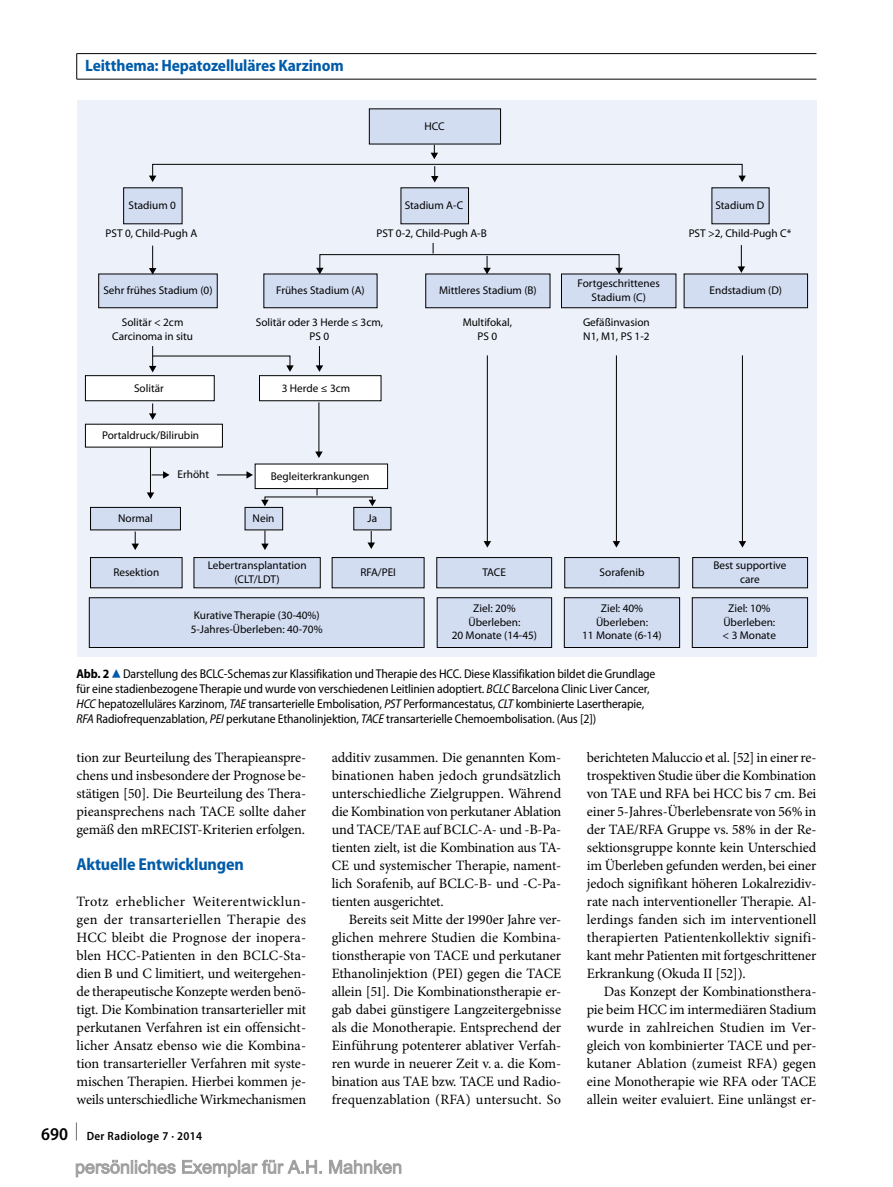
<style>
.page{position:relative;width:893px;height:1187px;background:#fff}
.page>*{position:absolute;margin:0;border:0;box-sizing:border-box;transform-origin:0 0}
.t1{font:700 semi-condensed 17.25px "Myriad Pro";letter-spacing:-.01em;color:#005ba9}
.t2{font:700 semi-condensed 16.5px "Myriad Pro";letter-spacing:-.005em;color:#005ba9}
.t3{font:14.25px/18px "Minion Pro";letter-spacing:-.01em;color:#000;text-align:justify}
.t4{font:semi-condensed 12.75px/15px "Myriad Pro";letter-spacing:-.01em;color:#000}
.t5{font:600 semi-condensed 12px "Myriad Pro";letter-spacing:.03em;color:#000}
.t6{font:11.25px/13.5px "Myriad Pro";color:#000;text-align:center}
.s1{font-weight:700}
.s2{font-family:"S Buttons";font-stretch:normal;font-size:14.25px;color:#005ba9}
.s3{font-style:italic}
.s4{font-size:18px}
</style>
<div class="page">
<div style="left:77px;top:100px;width:739px;height:556px;background:#edf1fa"></div>
<div style="left:369px;top:108px;width:132px;height:36px;background:#d3ddf2"></div>
<div style="left:711px;top:187px;width:58px;height:37px;background:#d3ddf2"></div>
<div style="left:684px;top:273px;width:124px;height:35px;background:#d3ddf2"></div>
<div style="left:98px;top:273px;width:120px;height:35px;background:#d3ddf2"></div>
<div style="left:123px;top:187px;width:59px;height:37px;background:#d3ddf2;border:1px solid #000"></div>
<div style="left:90px;top:507px;width:91px;height:23px;background:#d3ddf2;border:1px solid #000"></div>
<div style="left:245px;top:507px;width:38px;height:23px;background:#d3ddf2;border:1px solid #000"></div>
<div style="left:353px;top:507px;width:38px;height:23px;background:#d3ddf2;border:1px solid #000"></div>
<div style="left:692px;top:557px;width:116px;height:31px;background:#d3ddf2;border:1px solid #000"></div>
<div style="left:564px;top:557px;width:116px;height:31px;background:#d3ddf2;border:1px solid #000"></div>
<div style="left:436px;top:557px;width:116px;height:31px;background:#d3ddf2;border:1px solid #000"></div>
<div style="left:332px;top:557px;width:92px;height:31px;background:#d3ddf2;border:1px solid #000"></div>
<div style="left:194px;top:557px;width:127px;height:31px;background:#d3ddf2;border:1px solid #000"></div>
<div style="left:90px;top:557px;width:92px;height:31px;background:#d3ddf2;border:1px solid #000"></div>
<div style="left:89px;top:597px;width:335px;height:50px;background:#d3ddf2"></div>
<div style="left:437px;top:597px;width:115px;height:50px;background:#d3ddf2"></div>
<div style="left:564px;top:597px;width:116px;height:50px;background:#d3ddf2;border:1px solid #000"></div>
<div style="left:692px;top:597px;width:116px;height:50px;background:#d3ddf2;border:1px solid #000"></div>
<div style="left:85px;top:375px;width:130px;height:26px;background:#fff;border:1px solid #000"></div>
<div style="left:85px;top:424px;width:138px;height:23px;background:#fff"></div>
<svg style="left:152px;top:164px;width:591px;height:325px"></svg>
<svg style="left:149px;top:176px;width:7px;height:6px"></svg>
<svg style="left:738px;top:176px;width:8px;height:6px"></svg>
<svg style="left:431px;top:145px;width:7px;height:14px"></svg>
<svg style="left:431px;top:166px;width:7px;height:16px"></svg>
<div style="left:319px;top:254px;width:300px;height:15px;border:1px solid #000"></div>
<svg style="left:316px;top:268px;width:8px;height:6px"></svg>
<svg style="left:615px;top:268px;width:8px;height:6px"></svg>
<svg style="left:483px;top:256px;width:8px;height:18px"></svg>
<svg style="left:149px;top:245px;width:7px;height:29px"></svg>
<svg style="left:149px;top:346px;width:145px;height:26px"></svg>
<svg style="left:316px;top:346px;width:7px;height:26px"></svg>
<hr style="left:319px;top:402px;width:1px;height:50px;background:#000">
<svg style="left:315px;top:451px;width:8px;height:7px"></svg>
<svg style="left:149px;top:403px;width:7px;height:17px"></svg>
<hr style="left:150px;top:447px;width:1px;height:46px;background:#000">
<svg style="left:147px;top:492px;width:7px;height:7px"></svg>
<svg style="left:152px;top:471px;width:18px;height:7px"></svg>
<hr style="left:217px;top:474px;width:31px;height:1px;background:#000">
<svg style="left:246px;top:471px;width:7px;height:7px"></svg>
<svg style="left:261px;top:499px;width:8px;height:7px"></svg>
<svg style="left:369px;top:499px;width:7px;height:7px"></svg>
<svg style="left:131px;top:531px;width:8px;height:19px"></svg>
<svg style="left:261px;top:530px;width:8px;height:20px"></svg>
<svg style="left:367px;top:531px;width:8px;height:18px"></svg>
<hr style="left:487px;top:355px;width:1px;height:187px;background:#000">
<svg style="left:484px;top:541px;width:7px;height:6px"></svg>
<hr style="left:616px;top:355px;width:1px;height:187px;background:#000">
<svg style="left:613px;top:541px;width:7px;height:6px"></svg>
<hr style="left:742px;top:355px;width:1px;height:187px;background:#000">
<svg style="left:739px;top:541px;width:7px;height:6px"></svg>
<svg style="left:738px;top:245px;width:7px;height:28px"></svg>
<hr style="left:77px;top:53px;width:739px;height:1px;background:#000">
<svg style="left:76px;top:54px;width:1px;height:25px"></svg>
<hr style="left:77px;top:79px;width:739px;height:1px;background:#000">
<svg style="left:75px;top:1159px;width:327px;height:18px"></svg>
<p class="t2" style="left:85px;top:57px;width:260px">Leitthema: Hepatozelluläres Karzinom</p>
<p class="t6" style="left:425px;top:119px;width:22px">HCC</p>
<p class="t6" style="left:129px;top:198px;width:49px">Stadium 0</p>
<p class="t6" style="left:106px;top:226px;width:93px">PST 0, Child-Pugh A</p>
<p class="t6" style="left:376px;top:226px;width:112px">PST 0-2, Child-Pugh A-B</p>
<p class="t6" style="left:689px;top:226px;width:104px">PST &gt;2, Child-Pugh C*</p>
<p class="t6" style="left:405px;top:198px;width:60px">Stadium A-C</p>
<p class="t6" style="left:715px;top:198px;width:51px">Stadium D</p>
<p class="t6" style="left:276px;top:283px;width:90px">Frühes Stadium (A)</p>
<p class="t6" style="left:578px;top:276px;width:84px">Fortgeschrittenes<br>Stadium (C)</p>
<p class="t6" style="left:103px;top:283px;width:111px">Sehr frühes Stadium (0)</p>
<p class="t6" style="left:710px;top:283px;width:74px">Endstadium (D)</p>
<p class="t6" style="left:439px;top:283px;width:99px">Mittleres Stadium (B)</p>
<p class="t6" style="left:463px;top:315px;width:51px">Multifokal,<br>PS 0</p>
<p class="t6" style="left:112px;top:315px;width:82px">Solitär &lt; 2cm<br>Carcinoma in situ</p>
<p class="t6" style="left:256px;top:315px;width:129px">Solitär oder 3 Herde ≤ 3cm,<br>PS 0</p>
<p class="t6" style="left:583px;top:315px;width:68px;text-align:left">Gefäßinvasion<br>N1, M1, PS 1-2</p>
<p class="t6" style="left:134px;top:381px;width:31px">Solitär</p>
<p class="t6" style="left:282px;top:381px;width:70px">3 Herde ≤ 3cm</p>
<p class="t6" style="left:102px;top:428px;width:99px">Portaldruck/Bilirubin</p>
<p class="t6" style="left:118px;top:511px;width:36px">Normal</p>
<p class="t6" style="left:178px;top:467px;width:33px">Erhöht</p>
<p class="t6" style="left:271px;top:469px;width:100px">Begleiterkrankungen</p>
<p class="t6" style="left:253px;top:511px;width:23px">Nein</p>
<p class="t6" style="left:367px;top:511px;width:11px">Ja</p>
<p class="t6" style="left:113px;top:565px;width:47px">Resektion</p>
<p class="t6" style="left:208px;top:558px;width:100px">Lebertransplantation (CLT/LDT)</p>
<p class="t6" style="left:360px;top:565px;width:37px">RFA/PEI</p>
<p class="t6" style="left:600px;top:565px;width:46px">Sorafenib</p>
<p class="t6" style="left:713px;top:558px;width:75px">Best supportive care</p>
<p class="t6" style="left:482px;top:565px;width:25px">TACE</p>
<p class="t6" style="left:191px;top:608px;width:133px;text-align:left">Kurative Therapie (30-40%)<br>5-Jahres-Überleben: 40-70%</p>
<p class="t6" style="left:452px;top:601px;width:87px">Ziel: 20%<br>Überleben:<br>20 Monate (14-45)</p>
<p class="t6" style="left:582px;top:601px;width:81px">Ziel: 40%<br>Überleben:<br>11 Monate (6-14)</p>
<p class="t6" style="left:723px;top:601px;width:55px">Ziel: 10%<br>Überleben: &lt; 3 Monate</p>
<p class="t4" style="left:77px;top:666px;width:580px"><span class="s1">Abb. 2</span><span class="s2">8</span>Darstellung des BCLC-Schemas zur Klassifikation und Therapie des HCC. Diese Klassifikation bildet die Grundlage für eine stadienbezogene Therapie und wurde von verschiedenen Leitlinien adoptiert. <span class="s3">BCLC</span> Barcelona Clinic Liver Cancer, <span class="s3">HCC</span> hepatozelluläres Karzinom, <span class="s3">TAE</span> transarterielle Embolisation, <span class="s3">PST</span> Performancestatus, <span class="s3">CLT</span> kombinierte Lasertherapie, <span class="s3">RFA</span> Radiofrequenzablation, <span class="s3">PEI</span> perkutane Ethanolinjektion, <span class="s3">TACE</span> transarterielle Chemoembolisation. (Aus [2])</p>
<p class="t3" style="left:77px;top:748px;width:231px">tion zur Beurteilung des Therapieanspre&shy;chens und insbesondere der Prognose be&shy;stätigen [50]. Die Beurteilung des Thera&shy;pieansprechens nach TACE sollte daher gemäß den mRECIST-Kriterien erfolgen.</p>
<p class="t1" style="left:77px;top:854px;width:169px">Aktuelle Entwicklungen</p>
<p class="t3" style="left:77px;top:892px;width:231px">Trotz erheblicher Weiterentwicklun&shy;gen der transarteriellen Therapie des HCC bleibt die Prognose der inopera&shy;blen HCC-Patienten in den BCLC-Sta&shy;dien B und C limitiert, und weitergehen&shy;de therapeutische Konzepte werden benö&shy;tigt. Die Kombination transarterieller mit perkutanen Verfahren ist ein offensicht&shy;licher Ansatz ebenso wie die Kombina&shy;tion transarterieller Verfahren mit syste&shy;mischen Therapien. Hierbei kommen je&shy;weils unterschiedliche Wirkmechanismen</p>
<p class="t5" style="left:41px;top:1129px;width:162px"><span class="s4">690 </span><sup>|</sup> Der Radiologe 7 · 2014</p>
<p class="t3" style="left:332px;top:748px;width:231px">additiv zusammen. Die genannten Kom&shy;binationen haben jedoch grundsätzlich unterschiedliche Zielgruppen. Während die Kombination von perkutaner Ablation und TACE/TAE auf BCLC-A- und -B-Pa&shy;tienten zielt, ist die Kombination aus TA-CE und systemischer Therapie, nament&shy;lich Sorafenib, auf BCLC-B- und -C-Pa&shy;tienten ausgerichtet.</p>
<p class="t3" style="left:332px;top:910px;width:231px;text-indent:17px">Bereits seit Mitte der 1990er Jahre ver&shy;glichen mehrere Studien die Kombina&shy;tionstherapie von TACE und perkutaner Ethanolinjektion (PEI) gegen die TACE allein [51]. Die Kombinationstherapie er&shy;gab dabei günstigere Langzeitergebnisse als die Monotherapie. Entsprechend der Einführung potenterer ablativer Verfah&shy;ren wurde in neuerer Zeit v. a. die Kom&shy;bination aus TAE bzw. TACE und Radio&shy;frequenzablation (RFA) untersucht. So</p>
<p class="t3" style="left:587px;top:748px;width:231px">berichteten Maluccio et al. [52] in einer re&shy;trospektiven Studie über die Kombination von TAE und RFA bei HCC bis 7 cm. Bei einer 5-Jahres-Überlebensrate von 56% in der TAE/RFA Gruppe vs. 58% in der Re&shy;sektionsgruppe konnte kein Unterschied im Überleben gefunden werden, bei einer jedoch signifikant höheren Lokalrezidiv&shy;rate nach interventioneller Therapie. Al&shy;lerdings fanden sich im interventionell therapierten Patientenkollektiv signifi&shy;kant mehr Patienten mit fortgeschrittener Erkrankung (Okuda II [52]).</p>
<p class="t3" style="left:587px;top:982px;width:231px;text-indent:17px">Das Konzept der Kombinationsthera&shy;pie beim HCC im intermediären Stadium wurde in zahlreichen Studien im Ver&shy;gleich von kombinierter TACE und per&shy;kutaner Ablation (zumeist RFA) gegen eine Monotherapie wie RFA oder TACE allein weiter evaluiert. Eine unlängst er-</p>
</div>
